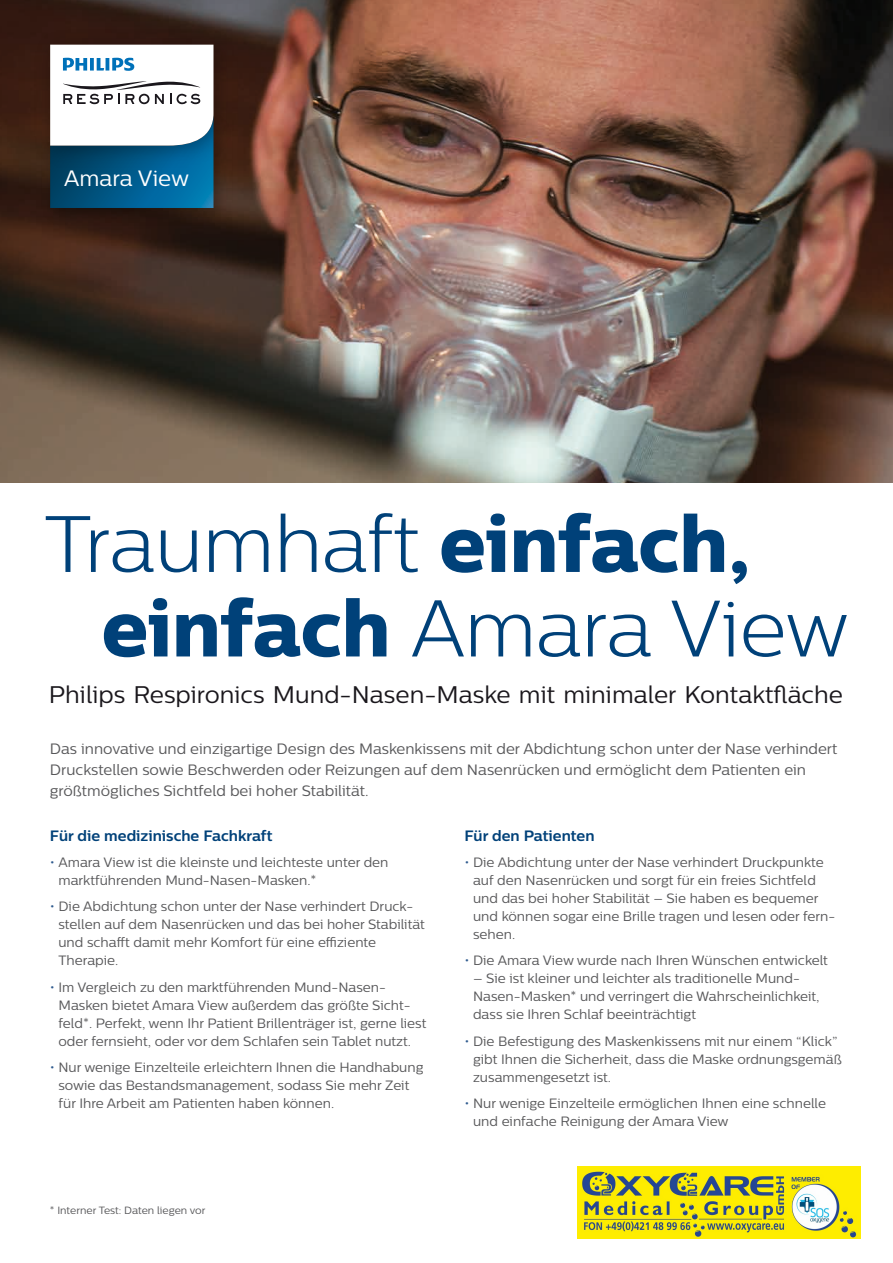
<style>
.page{position:relative;width:893px;height:1263px;background:#fff}
.page>*{position:absolute;margin:0;border:0;box-sizing:border-box;transform-origin:0 0}
.t1{font:300 79.65px/84.4px "Centrale Sans";letter-spacing:-.01em;color:#004179}
.t2{font:24px "Centrale Sans";color:#1a171c}
.t3{font:22.2px "Centrale Sans";color:#fff}
.t4{font:15px/21px "Centrale Sans";color:#58585a}
.t5{font:700 15px "Centrale Sans";color:#004179}
.t6{font:13.5px/18px "Centrale Sans";color:#58585a}
.t7{font:10.5px "Centrale Sans";color:#58585a}
.s1{font-family:"Centrale Sans X Bold";font-weight:400}
.s2{color:#2e5a8e}
</style>
<div class="page">
<img style="left:0;top:0;width:893px;height:483px">
<img style="left:37px;top:174px;width:198px;height:56px">
<img style="left:28px;top:22px;width:214px;height:152px">
<svg style="left:50px;top:45px;width:163px;height:163px"></svg>
<img style="left:577px;top:1166px;width:283px;height:72px">
<h3 class="t3" style="left:64px;top:166px;width:127px">Amara View</h3>
<h1 class="t1" style="left:102px;top:501px;width:749px;text-indent:-57px">Traumhaft <span class="s1">einfach, einfach</span> Amara View</h1>
<h2 class="t2" style="left:49px;top:681px;width:796px">Philips Respironics Mund-Nasen-Maske mit minimaler Kontaktfläche</h2>
<p class="t4" style="left:50px;top:738px;width:789px">Das innovative und einzigartige Design des Maskenkissens mit der Abdichtung schon unter der Nase verhindert<br>Druckstellen sowie Beschwerden oder Reizungen auf dem Nasenrücken und ermöglicht dem Patienten ein größtmögliches Sichtfeld bei hoher Stabilität.</p>
<p class="t5" style="left:50px;top:826px;width:224px">Für die medizinische Fachkraft</p>
<p class="t5" style="left:465px;top:826px;width:132px">Für den Patienten</p>
<p class="t6" style="left:58px;top:853px;width:332px;text-indent:-9px"><span class="s2">•</span> Amara View ist die kleinste und leichteste unter den marktführenden Mund-Nasen-Masken.*</p>
<p class="t6" style="left:58px;top:897px;width:368px;text-indent:-9px"><span class="s2">•</span> Die Abdichtung schon unter der Nase verhindert Druck&shy;stellen auf dem Nasenrücken und das bei hoher Stabilität und schafft damit mehr Komfort für eine effiziente Therapie.</p>
<p class="t6" style="left:58px;top:978px;width:370px;text-indent:-9px"><span class="s2">•</span> Im Vergleich zu den marktführenden Mund-Nasen-Masken bietet Amara View außerdem das größte Sicht&shy;feld*. Perfekt, wenn Ihr Patient Brillenträger ist, gerne liest oder fernsieht, oder vor dem Schlafen sein Tablet nutzt.</p>
<p class="t6" style="left:58px;top:1058px;width:366px;text-indent:-9px"><span class="s2">•</span> Nur wenige Einzelteile erleichtern Ihnen die Handhabung sowie das Bestandsmanagement, sodass Sie mehr Zeit für Ihre Arbeit am Patienten haben können.</p>
<p class="t7" style="left:50px;top:1204px;width:157px">* Interner Test: Daten liegen vor</p>
<p class="t6" style="left:473px;top:853px;width:364px;text-indent:-9px"><span class="s2">•</span> Die Abdichtung unter der Nase verhindert Druckpunkte auf den Nasenrücken und sorgt für ein freies Sichtfeld und das bei hoher Stabilität – Sie haben es bequemer und können sogar eine Brille tragen und lesen oder fern&shy;sehen.</p>
<p class="t6" style="left:465px;top:951px;width:365px"><span class="s2">•</span> Die Amara View wurde nach Ihren Wünschen entwickelt</p>
<p class="t6" style="left:473px;top:969px;width:348px">– Sie ist kleiner und leichter als traditionelle Mund-<br>Nasen-Masken* und verringert die Wahrscheinlichkeit, dass sie Ihren Schlaf beeinträchtigt</p>
<p class="t6" style="left:473px;top:1032px;width:370px;text-indent:-9px"><span class="s2">•</span> Die Befestigung des Maskenkissens mit nur einem “Klick” gibt Ihnen die Sicherheit, dass die Maske ordnungsgemäß zusammengesetzt ist.</p>
<p class="t6" style="left:473px;top:1094px;width:355px;text-indent:-9px"><span class="s2">•</span> Nur wenige Einzelteile ermöglichen Ihnen eine schnelle und einfache Reinigung der Amara View</p>
</div>
